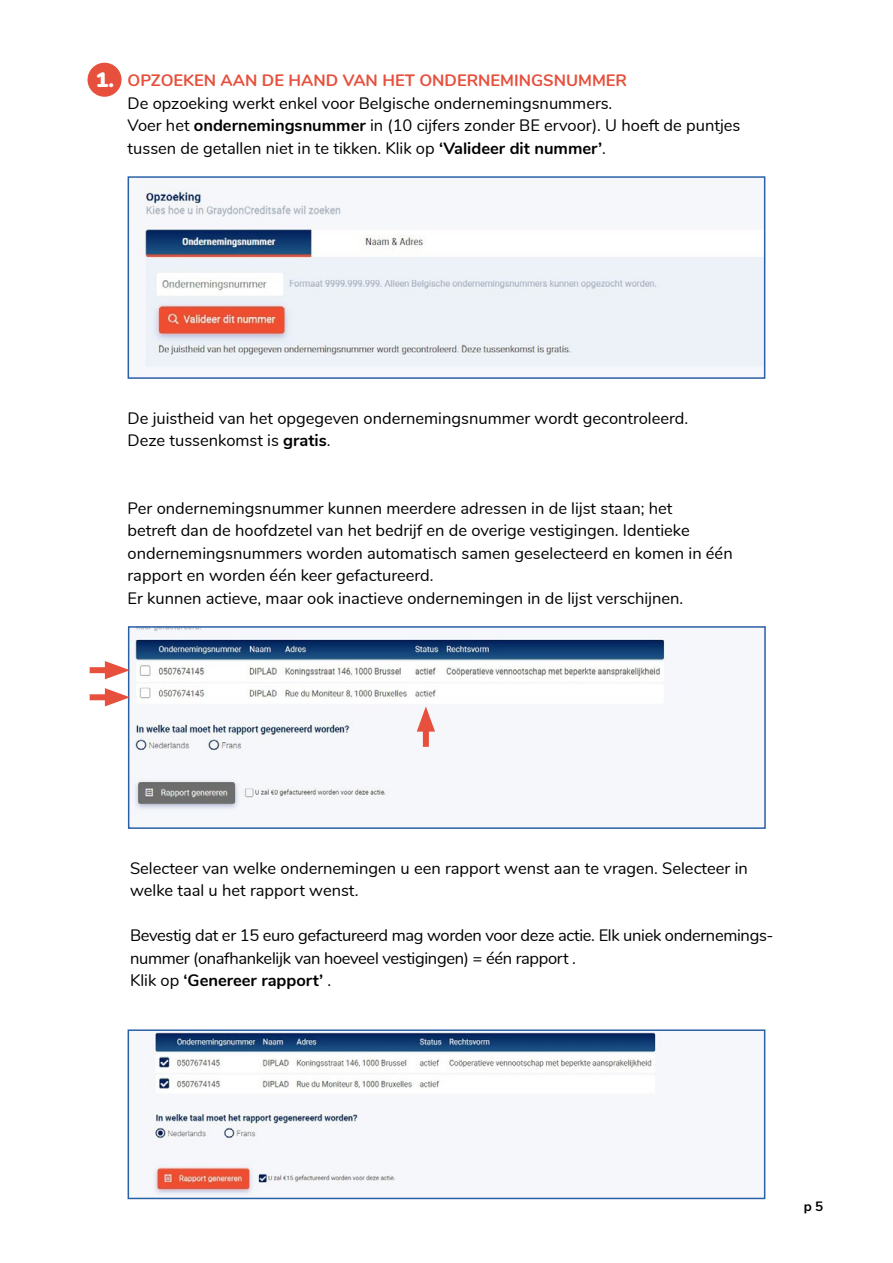
<style>
.page{position:relative;width:893px;height:1263px;background:#fff}
.page>*{position:absolute;margin:0;border:0;box-sizing:border-box;transform-origin:0 0}
.t1{font:900 21px "Nunito";color:#fff}
.t2{font:16.5px/22.5px "Nunito";color:#000}
.t3{font:16.5px/22.5px "Nunito";letter-spacing:-.02em;color:#000}
.t4{font:700 16.5px "Nunito";color:#e6503d}
.t5{font:700 13.5px "Nunito";color:#000}
.s1{font-weight:700}
</style>
<div class="page">
<img style="left:131px;top:629px;width:537px;height:184px">
<div style="left:128px;top:626px;width:638px;height:203px;border:2px solid #2a60a5"></div>
<div style="left:90px;top:694px;width:25px;height:6px;background:#e6503d"></div>
<svg style="left:105px;top:688px;width:25px;height:18px"></svg>
<img style="left:137px;top:186px;width:625px;height:182px">
<div style="left:128px;top:176px;width:637px;height:203px;border:2px solid #2a60a5"></div>
<div style="left:88px;top:63px;width:34px;height:34px;background:#e6503d;border-radius:50%"></div>
<div style="left:90px;top:667px;width:25px;height:6px;background:#e6503d"></div>
<svg style="left:105px;top:661px;width:25px;height:18px"></svg>
<div style="left:423px;top:721px;width:6px;height:26px;background:#e6503d"></div>
<svg style="left:417px;top:706px;width:18px;height:26px"></svg>
<img style="left:149px;top:1032px;width:511px;height:164px">
<div style="left:128px;top:1029px;width:637px;height:170px;border:2px solid #2a60a5"></div>
<p class="t1" style="left:96px;top:64px;width:20px">1.</p>
<p class="t4" style="left:128px;top:68px;width:501px">OPZOEKEN AAN DE HAND VAN HET ONDERNEMINGSNUMMER</p>
<p class="t2" style="left:128px;top:91px;width:614px">De opzoeking werkt enkel voor Belgische ondernemingsnummers.<br>Voer het <span class="s1">ondernemingsnummer</span> in (10 cijfers zonder BE ervoor). U hoeft de puntjes tussen de getallen niet in te tikken. Klik op <span class="s1">‘Valideer dit nummer’</span>.</p>
<p class="t2" style="left:128px;top:406px;width:562px">De juistheid van het opgegeven ondernemingsnummer wordt gecontroleerd.<br>Deze tussenkomst is <span class="s1">gratis</span>.</p>
<p class="t2" style="left:128px;top:496px;width:607px">Per ondernemingsnummer kunnen meerdere adressen in de lijst staan; het<br>betreft dan de hoofdzetel van het bedrijf en de overige vestigingen. Identieke ondernemingsnummers worden automatisch samen geselecteerd en komen in één rapport en worden één keer gefactureerd.<br>Er kunnen actieve, maar ook inactieve ondernemingen in de lijst verschijnen.</p>
<p class="t2" style="left:130px;top:856px;width:619px">Selecteer van welke ondernemingen u een rapport wenst aan te vragen. Selecteer in welke taal u het rapport wenst.</p>
<p class="t3" style="left:130px;top:923px;width:645px">Bevestig dat er 15 euro gefactureerd mag worden voor deze actie. Elk uniek ondernemings&shy;nummer (onafhankelijk van hoeveel vestigingen) = één rapport .<br>Klik op <span class="s1">‘Genereer rapport’</span> .</p>
<p class="t5" style="left:804px;top:1197px;width:21px">p 5</p>
</div>
